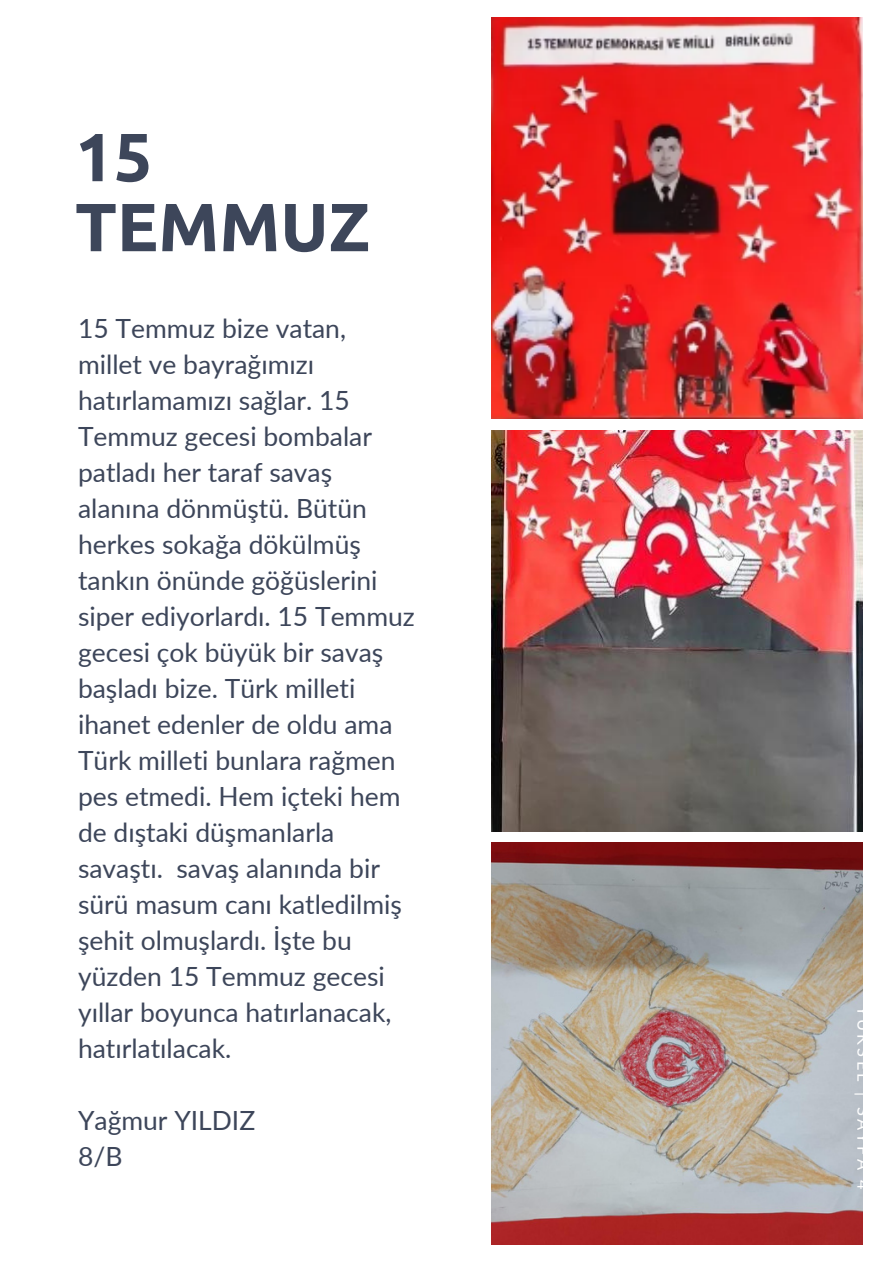
<style>
.page{position:relative;width:893px;height:1264px;background:#fff}
.page>*{position:absolute;margin:0;border:0;box-sizing:border-box;transform-origin:0 0}
.t1{font:700 68.1px/69.9px "Ubuntu";color:#3d465a}
.t2{font:26.4px/36px "Lato";color:#3d465a}
.t3{font:16.35px "Lato";letter-spacing:.19em;color:#fff}
</style>
<div class="page">
<img style="left:491px;top:17px;width:371px;height:402px">
<img style="left:491px;top:430px;width:371px;height:401px">
<img style="left:491px;top:842px;width:371px;height:402px">
<h1 class="t1" style="left:75px;top:121px;width:296px">15<br>TEMMUZ</h1>
<p class="t2" style="left:78px;top:310px;width:338px">15 Temmuz bize vatan, millet ve bayrağımızı hatırlamamızı sağlar. 15<br>Temmuz gecesi bombalar patladı her taraf savaş alanına dönmüştü. Bütün herkes sokağa dökülmüş tankın önünde göğüslerini siper ediyorlardı. 15 Temmuz gecesi çok büyük bir savaş başladı bize. Türk milleti ihanet edenler de oldu ama<br>Türk milleti bunlara rağmen pes etmedi. Hem içteki hem de dıştaki düşmanlarla savaştı. savaş alanında bir sürü masum canı katledilmiş şehit olmuşlardı. İşte bu yüzden 15 Temmuz gecesi yıllar boyunca hatırlanacak, hatırlatılacak.</p>
<p class="t2" style="left:78px;top:1101px;width:179px">Yağmur YILDIZ<br>8/B</p>
<p class="t3" style="left:873px;top:1005px;width:185px;rotate:90deg">YÜKSEL | SAYFA 4</p>
</div>
